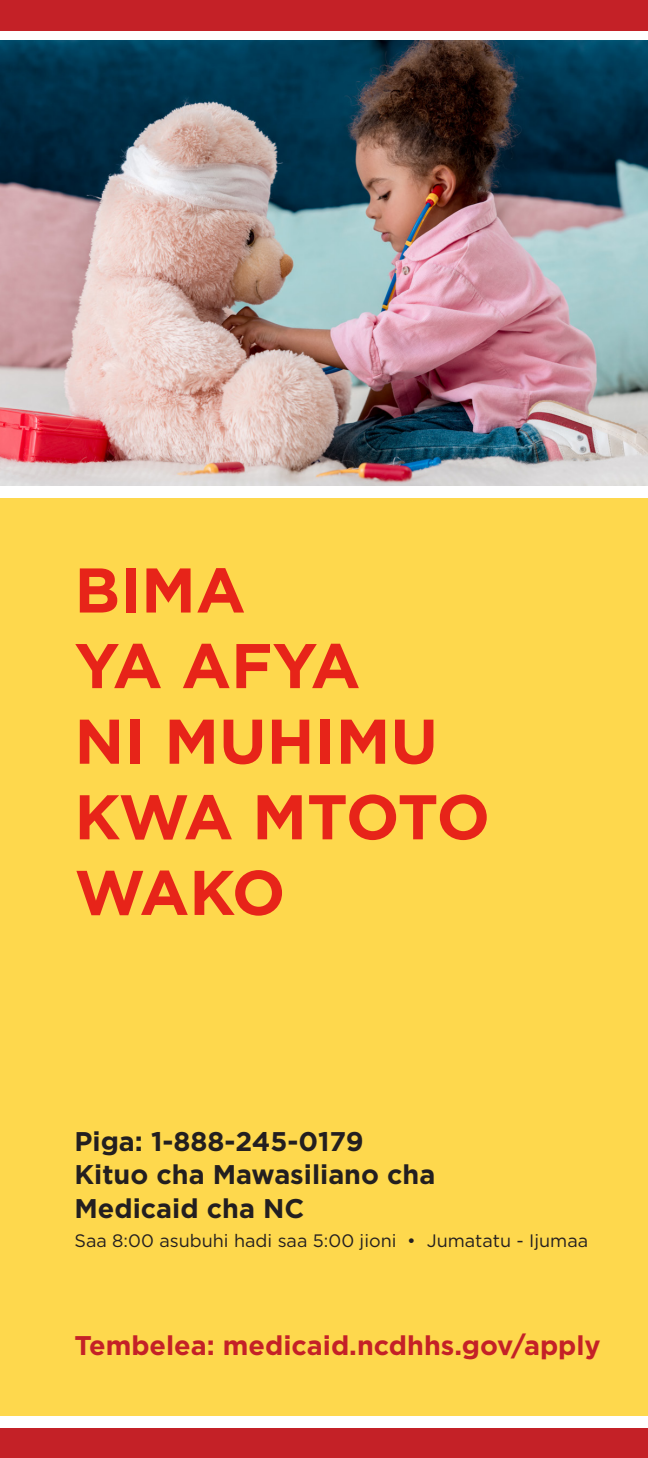
<style>
.page{position:relative;width:648px;height:1458px;background:#fff}
.page>*{position:absolute;margin:0;border:0;box-sizing:border-box;transform-origin:0 0}
.t1{font:700 63px "Gotham";color:#e72419}
.t2{font:700 63px "Gotham";letter-spacing:-.03em;color:#e72419}
.t3{font:700 27px/33.8px "Gotham";color:#231f20}
.t4{font:700 27px "Gotham";color:#c42127}
.t5{font:18px "Gotham";color:#231f20}
</style>
<div class="page">
<div style="left:0;top:499px;width:648px;height:917px;background:#fed84d"></div>
<div style="left:0;top:1429px;width:648px;height:29px;background:#c42127"></div>
<div style="left:0;top:0;width:648px;height:30px;background:#c42127"></div>
<img style="left:0;top:40px;width:648px;height:446px">
<p class="t1" style="left:75px;top:548px;width:173px">BIMA</p>
<p class="t1" style="left:75px;top:624px;width:287px">YA AFYA</p>
<p class="t1" style="left:75px;top:700px;width:365px">NI MUHIMU</p>
<p class="t2" style="left:75px;top:775px;width:417px">KWA MTOTO</p>
<p class="t1" style="left:75px;top:851px;width:212px">WAKO</p>
<p class="t3" style="left:75px;top:1124px;width:291px">Piga: 1-888-245-0179</p>
<p class="t3" style="left:75px;top:1158px;width:362px">Kituo cha Mawasiliano cha<br>Medicaid cha NC</p>
<p class="t5" style="left:75px;top:1230px;width:515px">Saa 8:00 asubuhi hadi saa 5:00 jioni • Jumatatu - Ijumaa</p>
<p class="t4" style="left:75px;top:1328px;width:528px">Tembelea: medicaid.ncdhhs.gov/apply</p>
</div>
